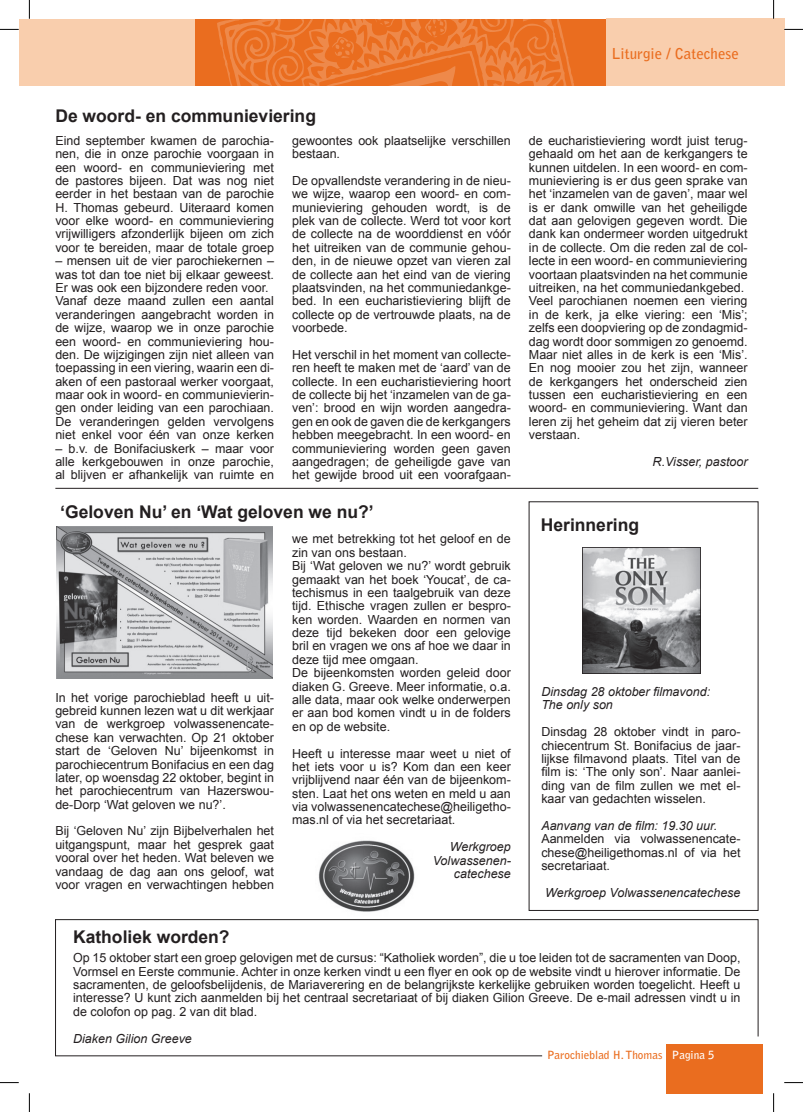
<style>
.page{position:relative;width:803px;height:1112px;background:#fff}
.page>*{position:absolute;margin:0;border:0;box-sizing:border-box;transform-origin:0 0}
.t1{font:700 17.5px "Arial";color:#231f20}
.t2{font:700 15px "Bell Gothic Std";color:#ea6d1f}
.t3{font:12.5px/13.4px "Arial";color:#231f20;text-align:justify}
.t4{font:italic 12.5px/13.4px "Arial";color:#231f20}
.t5{font:700 11.25px "Bell Gothic Std";color:#ea6d1f}
.s1{color:#fff}
</style>
<div class="page">
<div style="left:19px;top:19px;width:177px;height:67px;background:#f9cead"></div>
<div style="left:196px;top:19px;width:410px;height:67px;background:#ea6d1f"></div>
<div style="left:606px;top:19px;width:178px;height:67px;background:#f9cead"></div>
<svg style="left:217px;top:19px;width:357px;height:67px"></svg>
<div style="left:666px;top:1043px;width:97px;height:49px;background:#ea6d1f"></div>
<hr style="left:55px;top:488px;width:703px;height:1px;background:#231f20">
<img style="left:57px;top:526px;width:215px;height:152px">
<img style="left:318px;top:840px;width:97px;height:72px">
<img style="left:583px;top:547px;width:118px;height:125px">
<svg style="left:55px;top:919px;width:703px;height:136px"></svg>
<svg style="left:0;top:29px;width:19px;height:1px"></svg>
<svg style="left:784px;top:29px;width:19px;height:1px"></svg>
<svg style="left:0;top:1082px;width:19px;height:1px"></svg>
<svg style="left:784px;top:1082px;width:19px;height:1px"></svg>
<svg style="left:29px;top:0;width:1px;height:19px"></svg>
<svg style="left:29px;top:1093px;width:1px;height:18px"></svg>
<svg style="left:773px;top:0;width:1px;height:19px"></svg>
<svg style="left:773px;top:1093px;width:1px;height:18px"></svg>
<p class="t2" style="left:611px;top:44px;width:129px">Liturgie / Catechese</p>
<h1 class="t1" style="left:55px;top:103px;width:262px">De woord- en communieviering</h1>
<p class="t3" style="left:55px;top:133px;width:220px">Eind september kwamen de parochia&shy;nen, die in onze parochie voorgaan in een woord- en communieviering met de pastores bijeen. Dat was nog niet eerder in het bestaan van de parochie H. Thomas gebeurd. Uiteraard komen voor elke woord- en communieviering vrijwilligers afzonderlijk bijeen om zich voor te bereiden, maar de totale groep</p>
<p class="t3" style="left:55px;top:254px;width:220px;text-align:left">– mensen uit de vier parochiekernen – was tot dan toe niet bij elkaar geweest.<br>Er was ook een bijzondere reden voor.<br>Vanaf deze maand zullen een aantal veranderingen aangebracht worden in de wijze, waarop we in onze parochie een woord- en communieviering hou&shy;den. De wijzigingen zijn niet alleen van toepassing in een viering, waarin een di&shy;aken of een pastoraal werker voorgaat, maar ook in woord- en communievierin&shy;gen onder leiding van een parochiaan.<br>De veranderingen gelden vervolgens niet enkel voor één van onze kerken</p>
<p class="t3" style="left:55px;top:441px;width:220px">– b.v. de Bonifaciuskerk – maar voor alle kerkgebouwen in onze parochie, al blijven er afhankelijk van ruimte en</p>
<p class="t3" style="left:292px;top:133px;width:220px">gewoontes ook plaatselijke verschillen bestaan.</p>
<p class="t3" style="left:292px;top:174px;width:220px">De opvallendste verandering in de nieu&shy;we wijze, waarop een woord- en com&shy;munieviering gehouden wordt, is de plek van de collecte. Werd tot voor kort de collecte na de woorddienst en vóór het uitreiken van de communie gehou&shy;den, in de nieuwe opzet van vieren zal de collecte aan het eind van de viering plaatsvinden, na het communiedankge&shy;bed. In een eucharistieviering blijft de collecte op de vertrouwde plaats, na de voorbede.</p>
<p class="t3" style="left:292px;top:347px;width:220px">Het verschil in het moment van collecte&shy;ren heeft te maken met de ‘aard’ van de collecte. In een eucharistieviering hoort de collecte bij het ‘inzamelen van de ga&shy;ven’: brood en wijn worden aangedra&shy;gen en ook de gaven die de kerkgangers hebben meegebracht. In een woord- en communieviering worden geen gaven aangedragen; de geheiligde gave van het gewijde brood uit een voorafgaan-</p>
<h1 class="t1" style="left:60px;top:499px;width:315px">‘Geloven Nu’ en ‘Wat geloven we nu?’</h1>
<p class="t3" style="left:55px;top:690px;width:220px">In het vorige parochieblad heeft u uit&shy;gebreid kunnen lezen wat u dit werkjaar van de werkgroep volwassenencate&shy;chese kan verwachten. Op 21 oktober start de ‘Geloven Nu’ bijeenkomst in parochiecentrum Bonifacius en een dag later, op woensdag 22 oktober, begint in het parochiecentrum van Hazerswou&shy;de-Dorp ‘Wat geloven we nu?’.</p>
<p class="t3" style="left:55px;top:824px;width:220px">Bij ‘Geloven Nu’ zijn Bijbelverhalen het uitgangspunt, maar het gesprek gaat vooral over het heden. Wat beleven we vandaag de dag aan ons geloof, wat voor vragen en verwachtingen hebben</p>
<h1 class="t1" style="left:73px;top:924px;width:158px">Katholiek worden?</h1>
<p class="t3" style="left:292px;top:532px;width:220px;text-align:left">we met betrekking tot het geloof en de zin van ons bestaan.<br>Bij ‘Wat geloven we nu?’ wordt gebruik gemaakt van het boek ‘Youcat’, de ca&shy;techismus in een taalgebruik van deze tijd. Ethische vragen zullen er bespro&shy;ken worden. Waarden en normen van deze tijd bekeken door een gelovige bril en vragen we ons af hoe we daar in deze tijd mee omgaan.<br>De bijeenkomsten worden geleid door diaken G. Greeve. Meer informatie, o.a. alle data, maar ook welke onderwerpen er aan bod komen vindt u in de folders en op de website.</p>
<p class="t3" style="left:292px;top:746px;width:220px">Heeft u interesse maar weet u niet of het iets voor u is? Kom dan een keer vrijblijvend naar één van de bijeenkom&shy;sten. Laat het ons weten en meld u aan via volwassenencatechese@heiligetho&shy;mas.nl of via het secretariaat.</p>
<p class="t4" style="left:433px;top:840px;width:80px;text-align:right">Werkgroep<br>Volwassenen&shy;catechese</p>
<p class="t3" style="left:529px;top:133px;width:220px;text-align:left">de eucharistieviering wordt juist terug&shy;gehaald om het aan de kerkgangers te kunnen uitdelen. In een woord- en com&shy;munieviering is er dus geen sprake van het ‘inzamelen van de gaven’, maar wel is er dank omwille van het geheiligde dat aan gelovigen gegeven wordt. Die dank kan ondermeer worden uitgedrukt in de collecte. Om die reden zal de col&shy;lecte in een woord- en communieviering voortaan plaatsvinden na het communie uitreiken, na het communiedankgebed.<br>Veel parochianen noemen een viering in de kerk, ja elke viering: een ‘Mis’; zelfs een doopviering op de zondagmid&shy;dag wordt door sommigen zo genoemd.<br>Maar niet alles in de kerk is een ‘Mis’.<br>En nog mooier zou het zijn, wanneer de kerkgangers het onderscheid zien tussen een eucharistieviering en een woord- en communieviering. Want dan leren zij het geheim dat zij vieren beter verstaan.</p>
<p class="t4" style="left:653px;top:455px;width:96px">R.Visser, pastoor</p>
<h1 class="t1" style="left:541px;top:512px;width:100px">Herinnering</h1>
<p class="t4" style="left:541px;top:685px;width:170px">Dinsdag 28 oktober filmavond:<br>The only son</p>
<p class="t3" style="left:541px;top:724px;width:201px">Dinsdag 28 oktober vindt in paro&shy;chiecentrum St. Bonifacius de jaar&shy;lijkse filmavond plaats. Titel van de film is: ‘The only son’. Naar aanlei&shy;ding van de film zullen we met el&shy;kaar van gedachten wisselen.</p>
<p class="t4" style="left:541px;top:818px;width:178px">Aanvang van de film: 19.30 uur.</p>
<p class="t3" style="left:541px;top:831px;width:201px">Aanmelden via volwassenencate&shy;chese@heiligethomas.nl of via het secretariaat.</p>
<p class="t4" style="left:545px;top:885px;width:197px">Werkgroep Volwassenencatechese</p>
<p class="t3" style="left:73px;top:950px;width:669px">Op 15 oktober start een groep gelovigen met de cursus: “Katholiek worden”, die u toe leiden tot de sacramenten van Doop, Vormsel en Eerste communie. Achter in onze kerken vindt u een flyer en ook op de website vindt u hierover informatie. De sacramenten, de geloofsbelijdenis, de Mariaverering en de belangrijkste kerkelijke gebruiken worden toegelicht. Heeft u interesse? U kunt zich aanmelden bij het centraal secretariaat of bij diaken Gilion Greeve. De e-mail adressen vindt u in de colofon op pag. 2 van dit blad.</p>
<p class="t4" style="left:73px;top:1031px;width:120px">Diaken Gilion Greeve</p>
<p class="t5" style="left:547px;top:1047px;width:169px">Parochieblad H. Thomas <span class="s1">Pagina 5</span></p>
</div>
